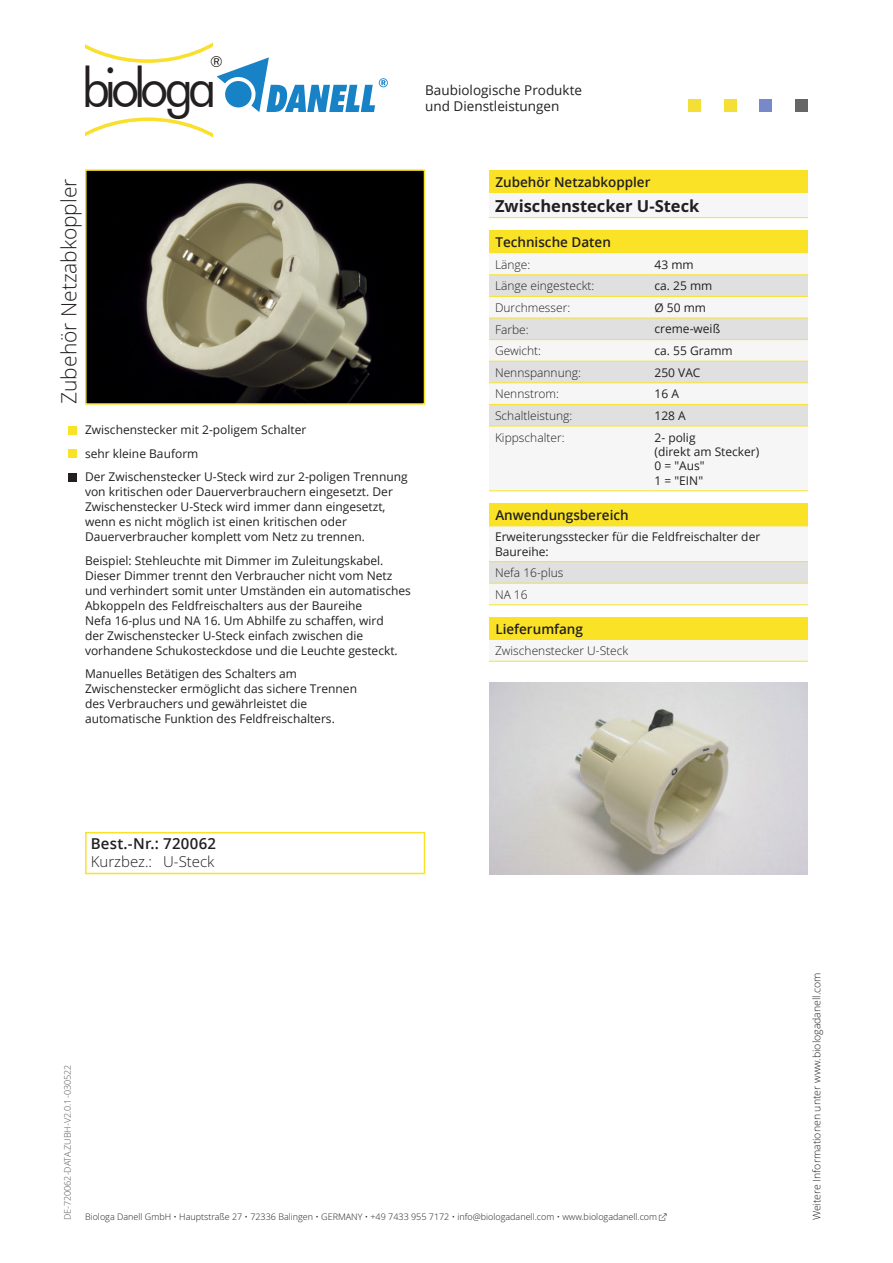
<style>
.page{position:relative;width:893px;height:1263px;background:#fff}
.page>*{position:absolute;margin:0;border:0;box-sizing:border-box;transform-origin:0 0}
.t1{font:55.35px "Futura BT";letter-spacing:-.11em;color:#231f20;scale:.9 1}
.Katergorie_links{font:300 21px "Open Sans";color:#231f20}
.Hauptüberschrift_Tab{font:700 16.5px "Open Sans";color:#231f20}
.t2{font:15.15px "Futura BT";color:#231f20}
.Hauptformat_Bestellf{font:600 15px/18px "Open Sans";letter-spacing:.01em;color:#231f20}
.Überschrift_Tabelle{font:600 13.5px "Open Sans";color:#231f20}
.t3{font:13.5px/16.2px "Open Sans";color:#231f20}
.Tabelle_Inhalt_Spalt{font:12px/15px "Open Sans";color:#231f20}
.Tabelle_Inhalt{font:300 12px "Open Sans";color:#231f20}
.t4{font:300 10.5px "Open Sans";color:#231f20}
.t5{font:300 9px "Open Sans";color:#231f20}
.t6{font:300 9px "Open Sans";color:#545655}
.s1{font-weight:300}
</style>
<div class="page">
<div style="left:688px;top:99px;width:13px;height:13px;background:#f4df37"></div>
<div style="left:724px;top:99px;width:13px;height:13px;background:#f4df37"></div>
<div style="left:760px;top:99px;width:12px;height:13px;background:#7789c9"></div>
<div style="left:795px;top:99px;width:13px;height:13px;background:#656665"></div>
<svg style="left:86px;top:43px;width:302px;height:94px"></svg>
<div style="left:489px;top:170px;width:319px;height:23px;background:#fae326"></div>
<div style="left:489px;top:193px;width:319px;height:25px;background:#f6f6f6"></div>
<hr style="left:489px;top:217px;width:319px;height:1px;background:#fae326">
<div style="left:489px;top:230px;width:319px;height:23px;background:#fae326"></div>
<svg style="left:489px;top:253px;width:319px;height:1px"></svg>
<svg style="left:489px;top:275px;width:319px;height:151px;fill:#e0e0e0"></svg>
<hr style="left:489px;top:274px;width:159px;height:1px;background:#fae326">
<hr style="left:648px;top:274px;width:160px;height:1px;background:#fae326">
<hr style="left:489px;top:296px;width:159px;height:1px;background:#fae326">
<hr style="left:648px;top:296px;width:160px;height:1px;background:#fae326">
<hr style="left:489px;top:318px;width:159px;height:1px;background:#fae326">
<hr style="left:648px;top:318px;width:160px;height:1px;background:#fae326">
<hr style="left:489px;top:339px;width:159px;height:1px;background:#fae326">
<hr style="left:648px;top:339px;width:160px;height:1px;background:#fae326">
<hr style="left:489px;top:361px;width:159px;height:1px;background:#fae326">
<hr style="left:648px;top:361px;width:160px;height:1px;background:#fae326">
<hr style="left:489px;top:382px;width:159px;height:1px;background:#fae326">
<hr style="left:648px;top:382px;width:160px;height:1px;background:#fae326">
<hr style="left:489px;top:404px;width:159px;height:1px;background:#fae326">
<hr style="left:648px;top:404px;width:160px;height:1px;background:#fae326">
<hr style="left:489px;top:426px;width:159px;height:1px;background:#fae326">
<hr style="left:648px;top:426px;width:160px;height:1px;background:#fae326">
<hr style="left:489px;top:490px;width:159px;height:1px;background:#fae326">
<hr style="left:648px;top:490px;width:160px;height:1px;background:#fae326">
<div style="left:489px;top:503px;width:319px;height:23px;background:#fae326"></div>
<svg style="left:489px;top:526px;width:319px;height:1px"></svg>
<div style="left:489px;top:562px;width:319px;height:21px;background:#e0e0e0"></div>
<hr style="left:489px;top:561px;width:319px;height:1px;background:#fae326">
<hr style="left:489px;top:583px;width:319px;height:1px;background:#fae326">
<hr style="left:489px;top:604px;width:319px;height:1px;background:#fae326">
<div style="left:489px;top:617px;width:319px;height:23px;background:#fae326"></div>
<div style="left:489px;top:640px;width:319px;height:21px;background:#f6f6f6"></div>
<hr style="left:489px;top:661px;width:319px;height:1px;background:#fae326">
<div style="left:68px;top:426px;width:9px;height:8px;background:#fae326"></div>
<div style="left:68px;top:449px;width:9px;height:9px;background:#fae326"></div>
<div style="left:68px;top:473px;width:9px;height:8px;background:#231f20"></div>
<img style="left:88px;top:172px;width:334px;height:230px">
<div style="left:85px;top:169px;width:340px;height:236px;border:2px solid #fae326"></div>
<div style="left:85px;top:832px;width:340px;height:42px;border:2px solid #fae326"></div>
<img style="left:489px;top:683px;width:319px;height:191px">
<p class="t2" style="left:210px;top:53px;width:14px">®</p>
<h1 class="t1" style="left:82px;top:53px;width:151px">biologa</h1>
<p class="t3" style="left:425px;top:82px;width:158px">Baubiologische Produkte und Dienstleistungen</p>
<p class="Katergorie_links" style="left:55px;top:404px;width:227px;rotate:-90deg">Zubehör Netzabkoppler</p>
<p class="Tabelle_Inhalt_Spalt" style="left:85px;top:418px;width:324px;line-height:23.5px">Zwischenstecker mit 2-poligem Schalter<br>sehr kleine Bauform<br>Der Zwischenstecker U-Steck wird zur 2-poligen Trennung</p>
<p class="Tabelle_Inhalt_Spalt" style="left:85px;top:484px;width:309px">von kritischen oder Dauerverbrauchern eingesetzt. Der Zwischenstecker U-Steck wird immer dann eingesetzt, wenn es nicht möglich ist einen kritischen oder Dauerverbraucher komplett vom Netz zu trennen.</p>
<p class="Tabelle_Inhalt_Spalt" style="left:85px;top:553px;width:327px">Beispiel: Stehleuchte mit Dimmer im Zuleitungskabel.<br>Dieser Dimmer trennt den Verbraucher nicht vom Netz und verhindert somit unter Umständen ein automatisches Abkoppeln des Feldfreischalters aus der Baureihe<br>Nefa 16-plus und NA 16. Um Abhilfe zu schaffen, wird<br>der Zwischenstecker U-Steck einfach zwischen die vorhandene Schukosteckdose und die Leuchte gesteckt.</p>
<p class="Tabelle_Inhalt_Spalt" style="left:85px;top:666px;width:273px">Manuelles Betätigen des Schalters am Zwischenstecker ermöglicht das sichere Trennen des Verbrauchers und gewährleistet die automatische Funktion des Feldfreischalters.</p>
<p class="Überschrift_Tabelle" style="left:495px;top:174px;width:157px">Zubehör Netzabkoppler</p>
<p class="Hauptüberschrift_Tab" style="left:495px;top:194px;width:206px">Zwischenstecker U-Steck</p>
<p class="Überschrift_Tabelle" style="left:495px;top:234px;width:117px">Technische Daten</p>
<p class="Tabelle_Inhalt" style="left:495px;top:256px;width:37px">Länge:</p>
<p class="Tabelle_Inhalt_Spalt" style="left:654px;top:257px;width:41px">43 mm</p>
<p class="Tabelle_Inhalt" style="left:495px;top:278px;width:101px">Länge eingesteckt:</p>
<p class="Tabelle_Inhalt_Spalt" style="left:654px;top:278px;width:59px">ca. 25 mm</p>
<p class="Tabelle_Inhalt" style="left:495px;top:299px;width:77px">Durchmesser:</p>
<p class="Tabelle_Inhalt_Spalt" style="left:654px;top:300px;width:53px">Ø 50 mm</p>
<p class="Tabelle_Inhalt" style="left:495px;top:321px;width:35px">Farbe:</p>
<p class="Tabelle_Inhalt_Spalt" style="left:654px;top:321px;width:67px">creme-weiß</p>
<p class="Tabelle_Inhalt" style="left:495px;top:343px;width:48px">Gewicht:</p>
<p class="Tabelle_Inhalt_Spalt" style="left:654px;top:343px;width:80px">ca. 55 Gramm</p>
<p class="Tabelle_Inhalt" style="left:495px;top:364px;width:87px">Nennspannung:</p>
<p class="Tabelle_Inhalt_Spalt" style="left:654px;top:365px;width:48px">250 VAC</p>
<p class="Tabelle_Inhalt" style="left:495px;top:386px;width:65px">Nennstrom:</p>
<p class="Tabelle_Inhalt_Spalt" style="left:654px;top:386px;width:26px">16 A</p>
<p class="Tabelle_Inhalt" style="left:495px;top:407px;width:79px">Schaltleistung:</p>
<p class="Tabelle_Inhalt_Spalt" style="left:654px;top:408px;width:33px">128 A</p>
<p class="Tabelle_Inhalt" style="left:495px;top:429px;width:71px">Kippschalter:</p>
<p class="Tabelle_Inhalt_Spalt" style="left:654px;top:429px;width:43px">2- polig</p>
<p class="Tabelle_Inhalt_Spalt" style="left:654px;top:444px;width:106px">(direkt am Stecker)</p>
<p class="Tabelle_Inhalt_Spalt" style="left:654px;top:458px;width:52px">0 = "Aus"</p>
<p class="Tabelle_Inhalt_Spalt" style="left:654px;top:473px;width:50px">1 = "EIN"</p>
<p class="Überschrift_Tabelle" style="left:495px;top:507px;width:135px">Anwendungsbereich</p>
<p class="Tabelle_Inhalt_Spalt" style="left:495px;top:529px;width:267px;line-height:14.4px">Erweiterungsstecker für die Feldfreischalter der<br>Baureihe:</p>
<p class="Tabelle_Inhalt" style="left:495px;top:565px;width:70px">Nefa 16-plus</p>
<p class="Tabelle_Inhalt" style="left:495px;top:586px;width:34px">NA 16</p>
<p class="Überschrift_Tabelle" style="left:495px;top:621px;width:89px">Lieferumfang</p>
<p class="Tabelle_Inhalt" style="left:495px;top:643px;width:135px">Zwischenstecker U-Steck</p>
<p class="Hauptformat_Bestellf" style="left:91px;top:835px;width:127px">Best.-Nr.: 720062<br><span class="s1">Kurzbez.: U-Steck</span></p>
<p class="t6" style="left:62px;top:1220px;width:157px;rotate:-90deg">DE-720062-DATA.ZUBH-V2.0.1-030522</p>
<p class="t5" style="left:85px;top:1211px;width:583px">Biologa Danell GmbH • Hauptstraße 27 • 72336 Balingen • GERMANY • +49 7433 955 7172 • info@biologadanell.com • www.biologadanell.com □◆▼□▲❑◆</p>
<p class="t4" style="left:810px;top:1220px;width:250px;rotate:-90deg">Weitere Informationen unter www.biologadanell.com</p>
</div>
